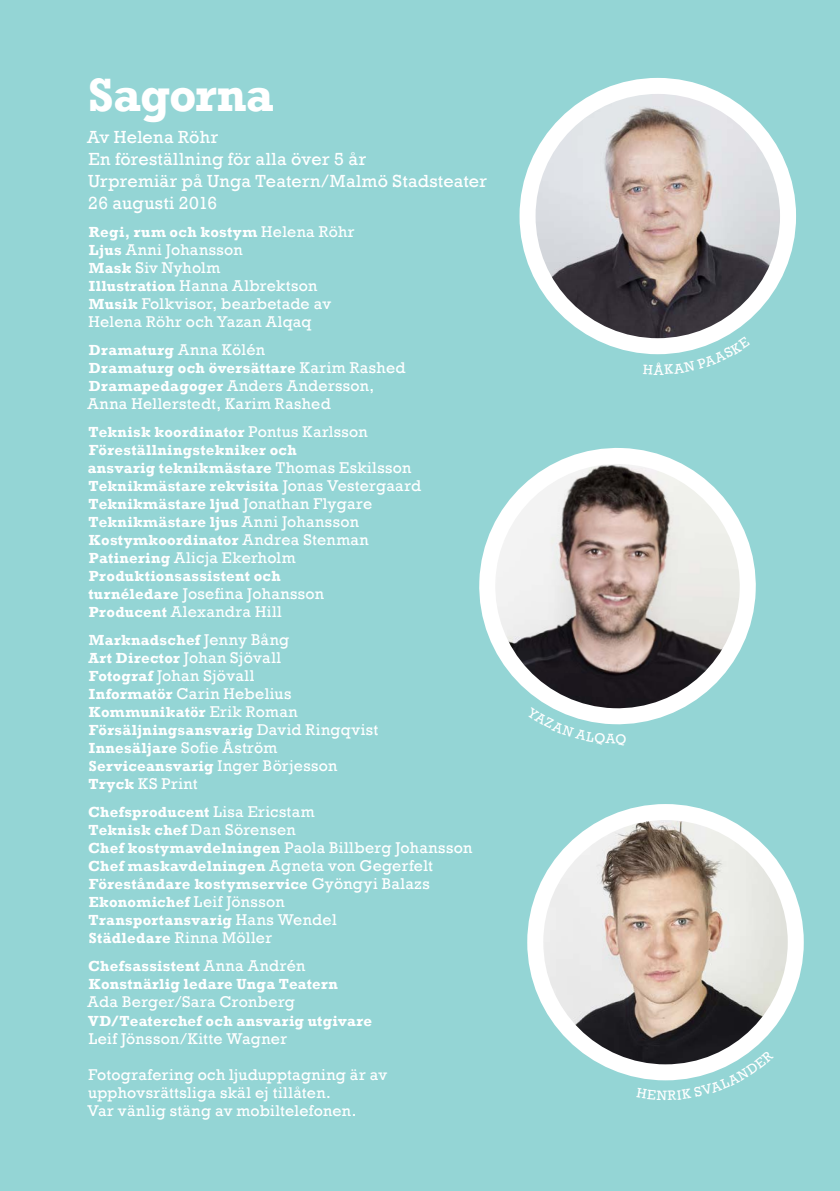
<style>
.page{position:relative;width:840px;height:1191px;background:#fff}
.page>*{position:absolute;margin:0;border:0;box-sizing:border-box;transform-origin:0 0}
.t1{font:700 48px "Rockwell";letter-spacing:-.02em;color:#fff}
.t2{font:18px/22px "Rockwell";letter-spacing:.015em;color:#fff}
.t3{font:16px/18px "Rockwell";letter-spacing:.02em;color:#fff}
.t4{font:700 15px/18px "Rockwell";letter-spacing:.02em;color:#fff}
.t5{font:14px "Rockwell";color:#fff}
.s1{font-weight:400;font-size:16px}
.s2{font-weight:700;font-size:15px}
</style>
<div class="page">
<div style="left:0;top:0;width:839px;height:1191px;background:#94d5d5"></div>
<img style="left:527px;top:86px;width:260px;height:260px;border-radius:130px">
<div style="left:519px;top:78px;width:276px;height:276px;border:16px solid #fff;border-radius:50%"></div>
<svg style="left:479px;top:448px;width:277px;height:276px"></svg>
<img style="left:535px;top:812px;width:260px;height:260px;border-radius:130px">
<div style="left:527px;top:804px;width:276px;height:276px;border:16px solid #fff;border-radius:50%"></div>
<svg style="left:636px;top:1050px;width:116px;height:31px"></svg>
<svg style="left:526px;top:707px;width:100px;height:18px"></svg>
<svg style="left:664px;top:337px;width:60px;height:18px"></svg>
<p class="t1" style="left:88px;top:66px;width:187px">Sagorna</p>
<p class="t2" style="left:87px;top:126px;width:401px">Av Helena Röhr<br>En föreställning för alla över 5 år<br>Urpremiär på Unga Teatern/Malmö Stadsteater</p>
<p class="t2" style="left:88px;top:192px;width:130px">26 augusti 2016</p>
<p class="t4" style="left:89px;top:223px;width:267px">Regi, rum och kostym <span class="s1">Helena Röhr</span></p>
<p class="t3" style="left:88px;top:241px;width:244px"><span class="s2">Ljus</span> Anni Johansson<br><span class="s2">Mask</span> Siv Nyholm<br><span class="s2">Illustration</span> Hanna Albrektson<br><span class="s2">Musik</span> Folkvisor, bearbetade av<br>Helena Röhr och Yazan Alqaq</p>
<p class="t4" style="left:89px;top:341px;width:318px">Dramaturg <span class="s1">Anna Kölén<br></span>Dramaturg och översättare <span class="s1">Karim Rashed</span></p>
<p class="t3" style="left:87px;top:377px;width:288px"><span class="s2">Dramapedagoger</span> Anders Andersson,<br>Anna Hellerstedt, Karim Rashed</p>
<p class="t4" style="left:88px;top:423px;width:335px">Teknisk koordinator <span class="s1">Pontus Karlsson </span>Föreställningstekniker och<br>ansvarig teknikmästare <span class="s1">Thomas Eskilsson </span>Teknikmästare rekvisita <span class="s1">Jonas Vestergaard </span>Teknikmästare ljud <span class="s1">Jonathan Flygare </span>Teknikmästare ljus <span class="s1">Anni Johansson</span></p>
<p class="t4" style="left:89px;top:531px;width:281px">Kostymkoordinator <span class="s1">Andrea Stenman</span></p>
<p class="t3" style="left:89px;top:549px;width:208px"><span class="s2">Patinering</span> Alicja Ekerholm</p>
<p class="t4" style="left:89px;top:567px;width:193px">Produktionsassistent och</p>
<p class="t3" style="left:88px;top:585px;width:237px"><span class="s2">turnéledare</span> Josefina Johansson<br><span class="s2">Producent</span> Alexandra Hill</p>
<p class="t4" style="left:89px;top:631px;width:202px">Marknadschef <span class="s1">Jenny Bång</span></p>
<p class="t3" style="left:88px;top:649px;width:194px"><span class="s2">Art Director</span> Johan Sjövall<br><span class="s2">Fotograf</span> Johan Sjövall</p>
<p class="t3" style="left:89px;top:685px;width:204px"><span class="s2">Informatör</span> Carin Hebelius</p>
<p class="t4" style="left:89px;top:703px;width:291px">Kommunikatör <span class="s1">Erik Roman<br></span>Försäljningsansvarig <span class="s1">David Ringqvist<br></span>Innesäljare <span class="s1">Sofie Åström<br></span>Serviceansvarig <span class="s1">Inger Börjesson</span></p>
<p class="t3" style="left:88px;top:775px;width:111px"><span class="s2">Tryck</span> KS Print</p>
<p class="t4" style="left:88px;top:803px;width:228px">Chefsproducent <span class="s1">Lisa Ericstam</span></p>
<p class="t4" style="left:88px;top:821px;width:209px">Teknisk chef <span class="s1">Dan Sörensen</span></p>
<p class="t3" style="left:88px;top:839px;width:385px"><span class="s2">Chef kostymavdelningen</span> Paola Billberg Johansson</p>
<p class="t4" style="left:88px;top:857px;width:346px">Chef maskavdelningen <span class="s1">Agneta von Gegerfelt </span>Föreståndare kostymservice <span class="s1">Gyöngyi Balazs </span>Ekonomichef <span class="s1">Leif Jönsson<br></span>Transportansvarig <span class="s1">Hans Wendel</span></p>
<p class="t3" style="left:89px;top:929px;width:185px"><span class="s2">Städledare</span> Rinna Möller</p>
<p class="t4" style="left:88px;top:957px;width:251px">Chefsassistent <span class="s1">Anna Andrén<br></span>Konstnärlig ledare Unga Teatern</p>
<p class="t3" style="left:87px;top:993px;width:209px">Ada Berger/Sara Cronberg</p>
<p class="t4" style="left:88px;top:1011px;width:285px">VD/Teaterchef och ansvarig utgivare</p>
<p class="t3" style="left:89px;top:1029px;width:200px">Leif Jönsson/Kitte Wagner</p>
<p class="t3" style="left:88px;top:1065px;width:300px">Fotografering och ljudupptagning är av upphovsrättsliga skäl ej tillåten.</p>
<p class="t3" style="left:87px;top:1101px;width:270px">Var vänlig stäng av mobiltelefonen.</p>
<p class="t5" style="left:653px;top:362px;width:11px">Å</p>
</div>
